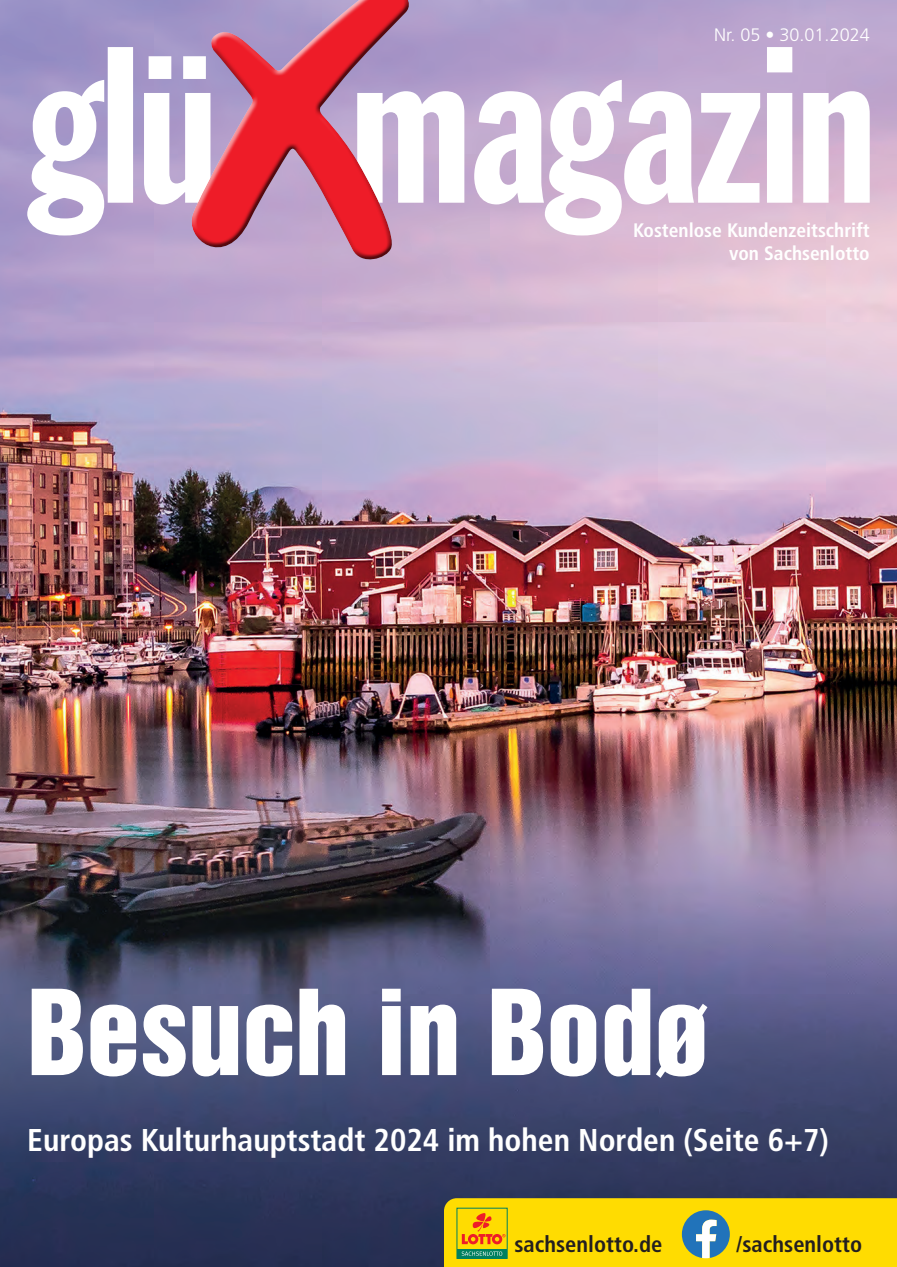
<style>
.page{position:relative;width:897px;height:1267px;background:#fff}
.page>*{position:absolute;margin:0;border:0;box-sizing:border-box;transform-origin:0 0}
.Headline{font:108px "Helvetica Inserat LT Std";color:#fff}
.Subline{font:700 condensed 31.5px "Frutiger LT Std";color:#fff}
.Internetadresse_bw_rlp_sn_sh_th{font:700 condensed 22.5px "Frutiger LT Std";color:#231f20}
.Herausgeber{font:700 condensed 19.5px "Frutiger LT Std";color:#fff}
.KW_Datum{font:300 18px "Frutiger LT Std";color:#fff}
</style>
<div class="page">
<img style="left:0;top:0;width:896px;height:1266px">
<svg style="left:415px;top:47px;width:454px;height:188px"></svg>
<svg style="left:27px;top:47px;width:163px;height:188px"></svg>
<div style="left:190px;top:0;width:225px;height:260px;background:#231f20;opacity:.75"></div>
<svg style="left:444px;top:1198px;width:453px;height:69px"></svg>
<p class="KW_Datum" style="left:714px;top:24px;width:157px">Nr. 05 • 30.01.2024</p>
<p class="Herausgeber" style="left:633px;top:218px;width:238px">Kostenlose Kundenzeitschrift</p>
<p class="Herausgeber" style="left:729px;top:241px;width:142px">von Sachsenlotto</p>
<p class="Headline" style="left:27px;top:967px;width:682px">Besuch in Bodø</p>
<p class="Subline" style="left:27px;top:1121px;width:802px">Europas Kulturhauptstadt 2024 im hohen Norden (Seite 6+7)</p>
<p class="Internetadresse_bw_rlp_sn_sh_th" style="left:514px;top:1231px;width:149px">sachsenlotto.de</p>
<p class="Internetadresse_bw_rlp_sn_sh_th" style="left:736px;top:1231px;width:127px">/sachsenlotto</p>
</div>
